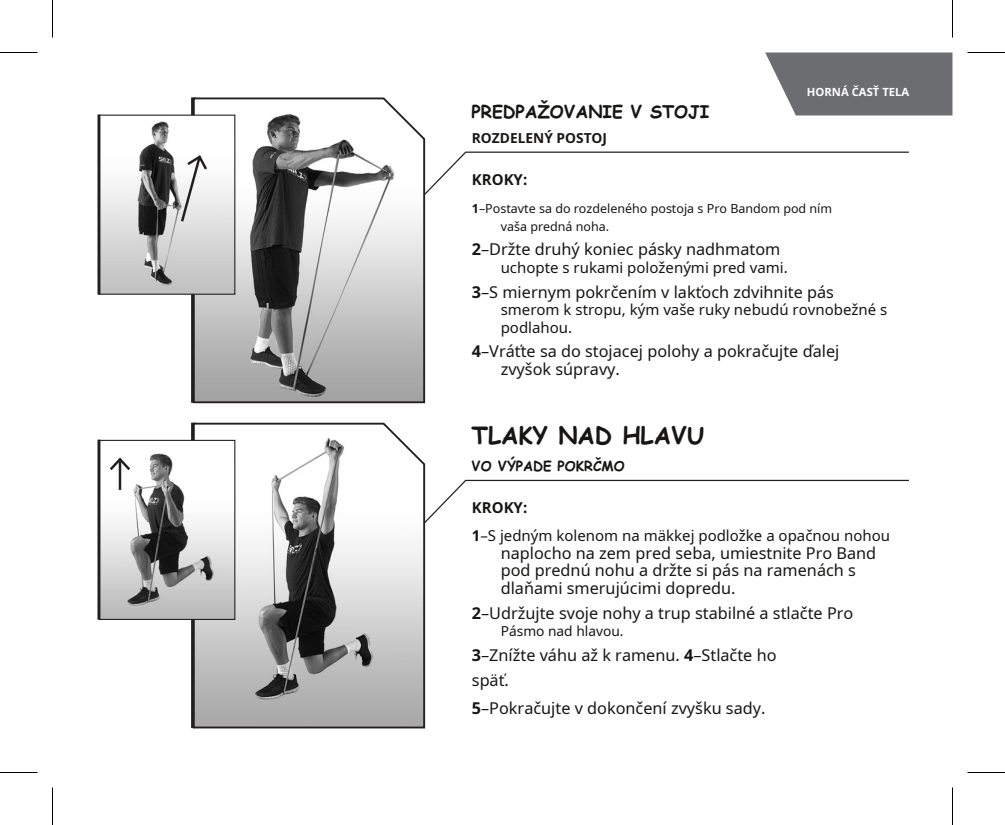
<style>
.page{position:relative;width:1005px;height:825px;background:#fff}
.page>*{position:absolute;margin:0;border:0;box-sizing:border-box;transform-origin:0 0}
.t1{font:700 23.75px "Comic Sans MS";color:#171615}
.t2{font:700 17.5px "Comic Sans MS";color:#171615}
.t3{font:16.25px/17.5px "Noto Sans";color:#171615}
.t4{font:15px/17.5px "Noto Sans";color:#171615}
.t5{font:700 15px "Noto Sans";color:#171615}
.t6{font:700 13.75px "Noto Sans";color:#171615}
.t7{font:13.75px "Noto Sans";color:#171615}
.t8{font:700 13.75px "Comic Sans MS";color:#171615}
.t9{font:12.5px/17.5px "Noto Sans";color:#171615}
.t10{font:700 11.25px "Noto Sans";color:#fff}
.s1{font-weight:700}
</style>
<div class="page">
<div style="left:191px;top:98px;width:5px;height:305px;background:#373434"></div>
<svg style="left:192px;top:97px;width:234px;height:307px"></svg>
<div style="left:191px;top:423px;width:5px;height:305px;background:#373434"></div>
<svg style="left:192px;top:422px;width:234px;height:307px"></svg>
<svg style="left:765px;top:53px;width:187px;height:63px;background:#797a7d"></svg>
<svg style="left:423px;top:151px;width:486px;height:45px"></svg>
<svg style="left:423px;top:479px;width:486px;height:46px"></svg>
<hr style="left:97px;top:115px;width:3px;height:180px;background:#231f20">
<hr style="left:97px;top:440px;width:3px;height:180px;background:#231f20">
<svg style="left:98px;top:439px;width:138px;height:182px"></svg>
<svg style="left:98px;top:114px;width:138px;height:181px"></svg>
<hr style="left:0;top:52px;width:38px;height:1px;background:#000">
<hr style="left:968px;top:52px;width:37px;height:1px;background:#000">
<hr style="left:0;top:772px;width:38px;height:1px;background:#000">
<hr style="left:968px;top:772px;width:37px;height:1px;background:#000">
<hr style="left:52px;top:0;width:1px;height:38px;background:#000">
<hr style="left:52px;top:788px;width:1px;height:37px;background:#000">
<hr style="left:952px;top:0;width:1px;height:38px;background:#000">
<hr style="left:952px;top:788px;width:1px;height:37px;background:#000">
<p class="t2" style="left:472px;top:98px;width:239px">PREDPAŽOVANIE V STOJI</p>
<p class="t10" style="left:807px;top:84px;width:104px">HORNÁ ČASŤ TELA</p>
<p class="t6" style="left:472px;top:128px;width:137px">ROZDELENÝ POSTOJ</p>
<p class="t5" style="left:472px;top:169px;width:57px">KROKY:</p>
<p class="t9" style="left:501px;top:200px;width:333px;text-indent:-29px"><span class="s1">1</span>–Postavte sa do rozdeleného postoja s Pro Bandom pod ním vaša predná noha.</p>
<p class="t3" style="left:472px;top:240px;width:310px"><span class="s1">2</span>–Držte druhý koniec pásky nadhmatom</p>
<p class="t4" style="left:501px;top:258px;width:289px">uchopte s rukami položenými pred vami.</p>
<p class="t3" style="left:472px;top:283px;width:364px"><span class="s1">3</span>–S miernym pokrčením v lakťoch zdvihnite pás</p>
<p class="t4" style="left:501px;top:301px;width:388px">smerom k stropu, kým vaše ruky nebudú rovnobežné s podlahou.</p>
<p class="t3" style="left:501px;top:342px;width:340px;text-indent:-29px"><span class="s1">4</span>–Vráťte sa do stojacej polohy a pokračujte ďalej zvyšok súpravy.</p>
<h1 class="t1" style="left:472px;top:418px;width:234px">TLAKY NAD HLAVU</h1>
<p class="t8" style="left:472px;top:456px;width:155px">VO VÝPADE POKRČMO</p>
<p class="t4" style="left:472px;top:493px;width:420px;line-height:28.2px"><span class="s1">KROKY:<br>1</span>–S jedným kolenom na mäkkej podložke a opačnou nohou</p>
<p class="t3" style="left:501px;top:544px;width:377px">naplocho na zem pred seba, umiestnite Pro Band pod prednú nohu a držte si pás na ramenách s dlaňami smerujúcimi dopredu.</p>
<p class="t3" style="left:472px;top:604px;width:383px"><span class="s1">2</span>–Udržujte svoje nohy a trup stabilné a stlačte Pro</p>
<p class="t7" style="left:501px;top:621px;width:124px">Pásmo nad hlavou.</p>
<p class="t3" style="left:472px;top:642px;width:306px;line-height:24.8px"><span class="s1">3</span>–Znížte váhu až k ramenu. <span class="s1">4</span>–Stlačte ho späť.</p>
<p class="t3" style="left:472px;top:699px;width:295px"><span class="s1">5</span>–Pokračujte v dokončení zvyšku sady.</p>
</div>
